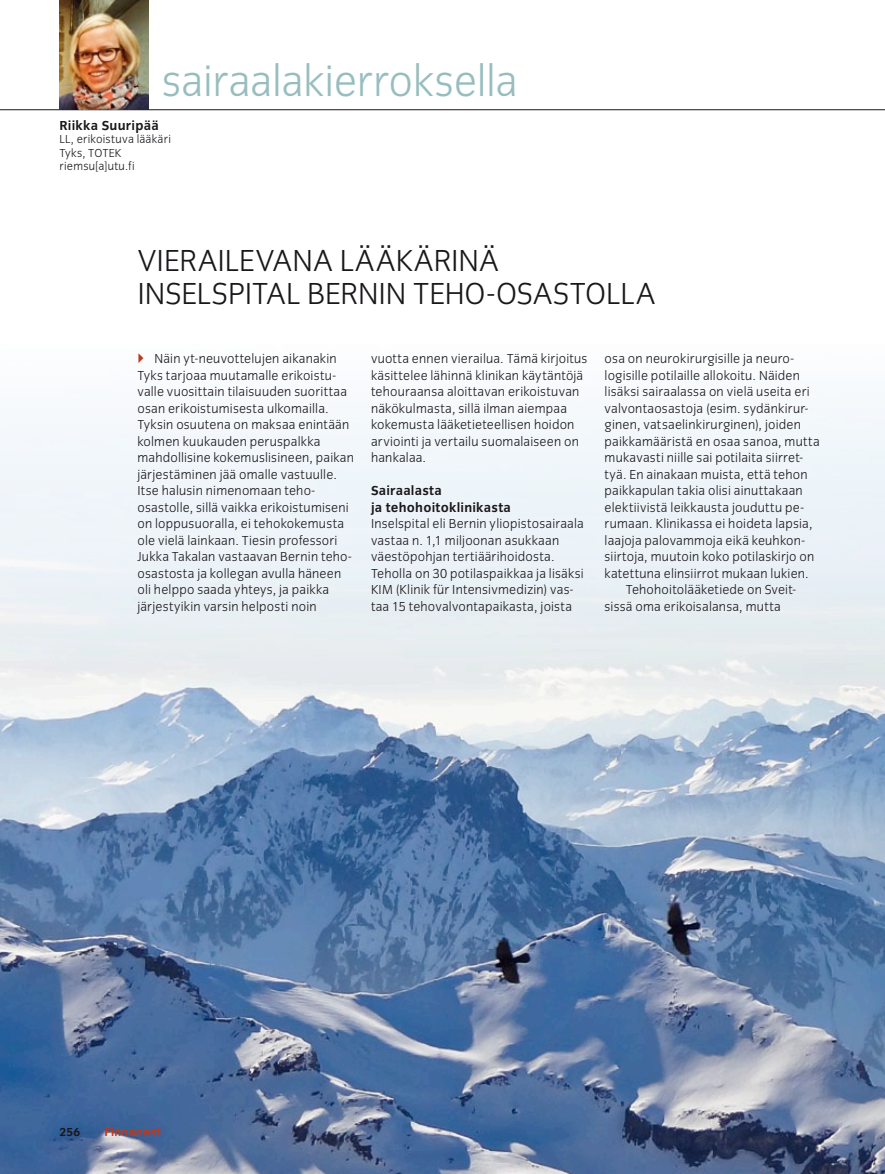
<style>
.page{position:relative;width:885px;height:1174px;background:#fff}
.page>*{position:absolute;margin:0;border:0;box-sizing:border-box;transform-origin:0 0}
.t1{font:300 45px "Congress Sans";color:#97bdbe}
.t2{font:300 31.5px/33px "Congress Sans";color:#1a171b}
.t3{font:300 13.5px/16.5px "Congress Sans";letter-spacing:.015em;color:#1a171b}
.t4{font:700 13.5px/16.5px "Congress Sans";letter-spacing:.015em;color:#1a171b}
.t5{font:300 12px/13.5px "Congress Sans";letter-spacing:.025em;color:#1a171b}
.t6{font:700 12px "Congress Sans";letter-spacing:.02em;color:#be371b}
.t7{font:700 12px "Congress Sans";color:#1a171b}
</style>
<div class="page">
<img style="left:0;top:402px;width:884px;height:772px">
<hr style="left:0;top:109px;width:884px;height:1px;background:#1a171b">
<img style="left:60px;top:0;width:89px;height:110px">
<h1 class="t1" style="left:162px;top:56px;width:357px">sairaalakierroksella</h1>
<p class="t4" style="left:60px;top:117px;width:101px">Riikka Suuripää</p>
<p class="t5" style="left:60px;top:132px;width:113px">LL, erikoistuva lääkäri<br>Tyks, TOTEK riemsu[a]utu.fi</p>
<h2 class="t2" style="left:137px;top:244px;width:519px">Vierailevana lääkärinä<br>I nselspital Bernin teho-osastolla</h2>
<p class="t3" style="left:137px;top:350px;width:218px;text-indent:17px">Näin yt-neuvottelujen aikanakin Tyks tarjoaa muutamalle erikoistu&shy;valle vuosittain tilaisuuden suorittaa osan erikoistumisesta ulkomailla.<br>Tyksin osuutena on maksaa enintään kolmen kuukauden peruspalkka mahdollisine kokemuslisineen, paikan järjestäminen jää omalle vastuulle.<br>Itse halusin nimenomaan teho&shy;osastolle, sillä vaikka erikoistumiseni on loppusuoralla, ei tehokokemusta ole vielä lainkaan. Tiesin professori Jukka Takalan vastaavan Bernin teho&shy;osastosta ja kollegan avulla häneen oli helppo saada yhteys, ja paikka järjestyikin varsin helposti noin</p>
<p class="t3" style="left:371px;top:350px;width:218px">vuotta ennen vierailua. Tämä kirjoitus käsittelee lähinnä klinikan käytäntöjä tehouraansa aloittavan erikoistuvan näkökulmasta, sillä ilman aiempaa kokemusta lääketieteellisen hoidon arviointi ja vertailu suomalaiseen on hankalaa.</p>
<p class="t4" style="left:371px;top:482px;width:141px">Sairaalasta<br>ja tehohoitoklinikasta</p>
<p class="t3" style="left:371px;top:515px;width:214px">I nselspital eli Bernin yliopistosairaala vastaa n. 1,1 miljoonan asukkaan väestöpohjan tertiäärihoidosta.<br>Teholla on 30 potilaspaikkaa ja lisäksi KI M (Klinik für I ntensivmedizin) vas&shy;taa 15 tehovalvontapaikasta, joista</p>
<p class="t3" style="left:604px;top:350px;width:191px">osa on neurokirurgisille ja neuro-</p>
<p class="t3" style="left:604px;top:367px;width:197px">logisille potilaille allokoitu. Näiden</p>
<p class="t3" style="left:604px;top:383px;width:207px">lisäksi sairaalassa on vielä useita eri</p>
<p class="t3" style="left:604px;top:400px;width:205px">valvontaosastoja (esim. sydänkirur-</p>
<p class="t3" style="left:604px;top:416px;width:198px">ginen, vatsaelinkirurginen), joiden</p>
<p class="t3" style="left:604px;top:433px;width:216px">paikkamääristä en osaa sanoa, mutta</p>
<p class="t3" style="left:604px;top:449px;width:200px">mukavasti niille sai potilaita siirret-</p>
<p class="t3" style="left:604px;top:466px;width:204px">tyä. En ainakaan muista, että tehon</p>
<p class="t3" style="left:604px;top:482px;width:200px">paikkapulan takia olisi ainuttakaan</p>
<p class="t3" style="left:604px;top:499px;width:201px">elektiivistä leikkausta jouduttu pe-</p>
<p class="t3" style="left:604px;top:515px;width:209px">rumaan. Klinikassa ei hoideta lapsia,</p>
<p class="t3" style="left:604px;top:532px;width:202px">laajoja palovammoja eikä keuhkon-</p>
<p class="t3" style="left:604px;top:548px;width:211px">siirtoja, muutoin koko potilaskirjo on</p>
<p class="t3" style="left:604px;top:565px;width:206px">katettuna elinsiirrot mukaan lukien.</p>
<p class="t3" style="left:625px;top:581px;width:172px">Tehohoitolääketiede on Sveit-</p>
<p class="t3" style="left:604px;top:598px;width:178px">sissä oma erikoisalansa, mutta</p>
<p class="t7" style="left:60px;top:1125px;width:22px">256</p>
<p class="t6" style="left:104px;top:1125px;width:58px">Finnanest</p>
</div>
